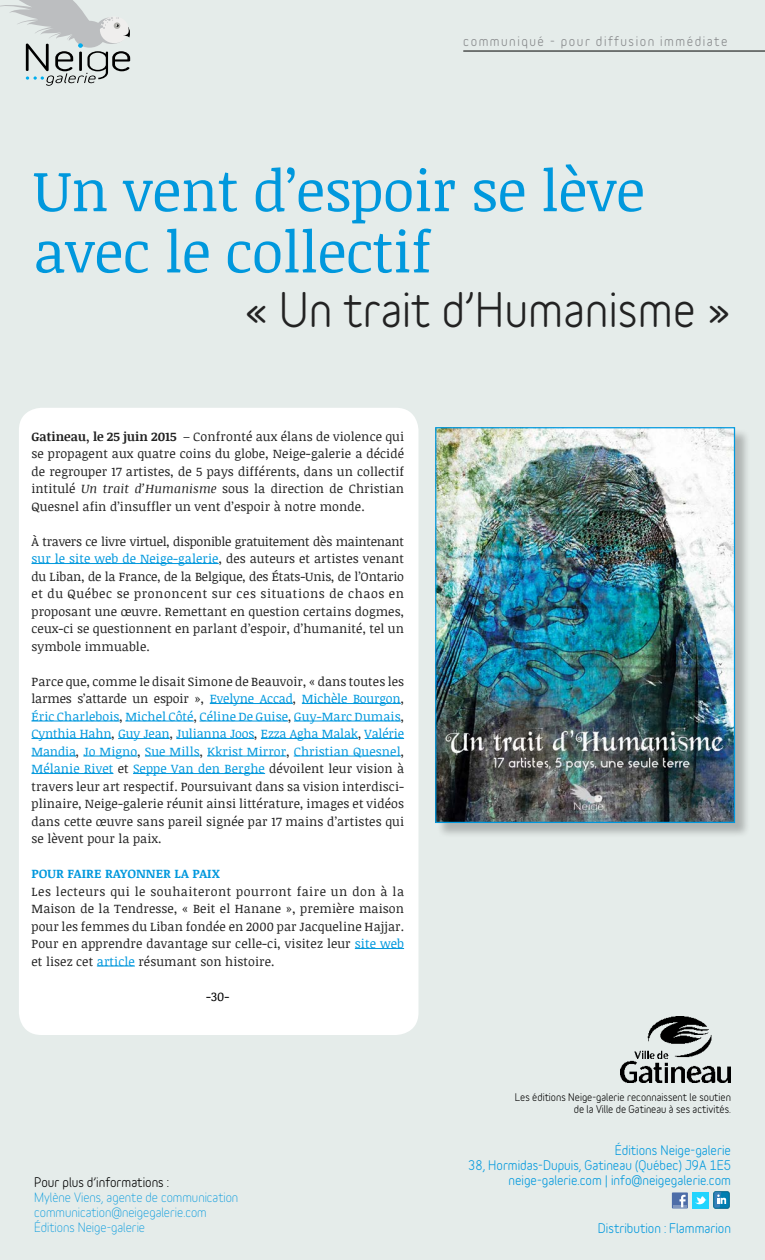
<style>
.page{position:relative;width:765px;height:1260px;background:#fff}
.page>*{position:absolute;margin:0;border:0;box-sizing:border-box;transform-origin:0 0}
.t1{font:57.5px/61.2px "Noticia Text";letter-spacing:-.01em;color:#0098dd}
.t2{font:700 45px "Variable";color:#222}
.t3{font:12.5px/17.5px "Noticia Text";letter-spacing:.01em;color:#222;text-align:justify}
.t4{font:700 12.5px/15px "Variable";color:#0098dd;text-align:right}
.t5{font:12.5px/15px "Variable";color:#0098dd}
.t6{font:700 12.5px "Variable";letter-spacing:.12em;color:#86888a}
.t7{font:700 12.5px "Noticia Text";letter-spacing:.01em;color:#0098dd}
.t8{font:700 12.5px "Variable";color:#000}
.t9{font:12.5px "Noticia Text";color:#000}
.t10{font:700 10px/12.5px "Variable";color:#000;text-align:right}
.s1{font-weight:700}
.s2{font-style:italic}
.s3{color:#0098dd}
</style>
<div class="page">
<div style="left:0;top:1px;width:765px;height:1259px;background:#e5ecea"></div>
<div style="left:19px;top:408px;width:399px;height:627px;background:#fff;border-radius:22px"></div>
<hr style="left:32px;top:563px;width:187px;height:1px;background:#0098dd">
<hr style="left:210px;top:703px;width:83px;height:1px;background:#0098dd">
<hr style="left:302px;top:703px;width:99px;height:1px;background:#0098dd">
<hr style="left:32px;top:721px;width:88px;height:1px;background:#0098dd">
<hr style="left:125px;top:721px;width:69px;height:1px;background:#0098dd">
<hr style="left:200px;top:721px;width:88px;height:1px;background:#0098dd">
<hr style="left:294px;top:721px;width:107px;height:1px;background:#0098dd">
<hr style="left:32px;top:738px;width:79px;height:1px;background:#0098dd">
<hr style="left:118px;top:738px;width:52px;height:1px;background:#0098dd">
<hr style="left:176px;top:738px;width:78px;height:1px;background:#0098dd">
<hr style="left:261px;top:738px;width:97px;height:1px;background:#0098dd">
<hr style="left:365px;top:738px;width:39px;height:1px;background:#0098dd">
<hr style="left:32px;top:756px;width:44px;height:1px;background:#0098dd">
<hr style="left:83px;top:756px;width:55px;height:1px;background:#0098dd">
<hr style="left:145px;top:756px;width:55px;height:1px;background:#0098dd">
<hr style="left:207px;top:756px;width:79px;height:1px;background:#0098dd">
<hr style="left:294px;top:756px;width:107px;height:1px;background:#0098dd">
<hr style="left:32px;top:773px;width:81px;height:1px;background:#0098dd">
<hr style="left:133px;top:773px;width:132px;height:1px;background:#0098dd">
<hr style="left:355px;top:948px;width:49px;height:1px;background:#0098dd">
<hr style="left:97px;top:966px;width:38px;height:1px;background:#0098dd">
<svg style="left:0;top:0;width:132px;height:86px"></svg>
<hr style="left:463px;top:51px;width:302px;height:1px;background:#000">
<div style="left:672px;top:1192px;width:16px;height:16px;background:#4d6da8"></div>
<svg style="left:673px;top:1195px;width:14px;height:12px"></svg>
<div style="left:693px;top:1192px;width:16px;height:16px;background:#22d4fe"></div>
<svg style="left:695px;top:1196px;width:11px;height:9px"></svg>
<svg style="left:714px;top:1192px;width:15px;height:16px"></svg>
<div style="left:713px;top:1192px;width:16px;height:16px;border:1px solid #00648a;border-radius:2px"></div>
<svg style="left:714px;top:1192px;width:12px;height:16px"></svg>
<img style="left:620px;top:1016px;width:110px;height:66px">
<div style="left:437px;top:429px;width:314px;height:410px;background:#000;opacity:.24"></div>
<img style="left:437px;top:429px;width:296px;height:392px">
<div style="left:435px;top:427px;width:300px;height:396px;border:1px solid #0098dd"></div>
<p class="t6" style="left:463px;top:31px;width:266px">communiqué - pour diffusion immédiate</p>
<h1 class="t1" style="left:33px;top:159px;width:613px">Un vent d’espoir se lève avec le collectif</h1>
<h2 class="t2" style="left:245px;top:272px;width:487px">« Un trait d’Humanisme »</h2>
<p class="t3" style="left:32px;top:427px;width:374px"><span class="s1">GATINEAU, LE 25 JUIN 2015</span> – Confronté aux élans de violence qui se propagent aux quatre coins du globe, Neige-galerie a décidé de regrouper 17 artistes, de 5 pays différents, dans un collectif intitulé <span class="s2">Un trait d’Humanisme</span> sous la direction de Christian Quesnel afin d’insuffler un vent d’espoir à notre monde.</p>
<p class="t3" style="left:32px;top:532px;width:374px">À travers ce livre virtuel, disponible gratuitement dès maintenant <span class="s3">sur le site web de Neige-galerie</span>, des auteurs et artistes venant du Liban, de la France, de la Belgique, des États-Unis, de l’Ontario et du Québec se prononcent sur ces situations de chaos en proposant une œuvre. Remettant en question certains dogmes, ceux-ci se questionnent en parlant d’espoir, d’humanité, tel un symbole immuable.</p>
<p class="t3" style="left:31px;top:672px;width:374px">Parce que, comme le disait Simone de Beauvoir, « dans toutes les larmes s’attarde un espoir », <span class="s3">Evelyne Accad</span>, <span class="s3">Michèle Bourgon</span>, <span class="s3">Éric Charlebois</span>, <span class="s3">Michel Côté</span>, <span class="s3">Céline De Guise</span>, <span class="s3">Guy-Marc Dumais</span>, <span class="s3">Cynthia Hahn</span>, <span class="s3">Guy Jean</span>, <span class="s3">Julianna Joos</span>, <span class="s3">Ezza Agha Malak</span>, <span class="s3">Valérie Mandia</span>, <span class="s3">Jo Migno</span>, <span class="s3">Sue Mills</span>, <span class="s3">Kkrist Mirror</span>, <span class="s3">Christian Quesnel</span>, <span class="s3">Mélanie Rivet</span> et <span class="s3">Seppe Van den Berghe</span> dévoilent leur vision à travers leur art respectif. Poursuivant dans sa vision interdisci&shy;plinaire, Neige-galerie réunit ainsi littérature, images et vidéos dans cette œuvre sans pareil signée par 17 mains d’artistes qui se lèvent pour la paix.</p>
<p class="t7" style="left:31px;top:865px;width:190px">POUR FAIRE RAYONNER LA PAIX</p>
<p class="t3" style="left:31px;top:882px;width:374px">Les lecteurs qui le souhaiteront pourront faire un don à la Maison de la Tendresse, « Beit el Hanane », première maison pour les femmes du Liban fondée en 2000 par Jacqueline Hajjar.<br>Pour en apprendre davantage sur celle-ci, visitez leur <span class="s3">site web </span>et lisez cet <span class="s3">article</span> résumant son histoire.</p>
<p class="t9" style="left:206px;top:987px;width:25px">-30-</p>
<p class="t8" style="left:34px;top:1172px;width:136px">Pour plus d’informations :</p>
<p class="t5" style="left:34px;top:1189px;width:206px">Mylène Viens, agente de communication communication@neigegalerie.com<br>Éditions Neige-galerie</p>
<p class="t10" style="left:515px;top:1090px;width:218px">Les éditions Neige-galerie reconnaissent le soutien de la Ville de Gatineau à ses activités.</p>
<p class="t4" style="left:468px;top:1141px;width:264px">Éditions Neige-galerie<br>38, Hormidas-Dupuis, Gatineau (Québec) J9A 1E5 neige-galerie.com | info@neigegalerie.com</p>
<p class="t4" style="left:598px;top:1219px;width:135px">Distribution : Flammarion</p>
</div>
